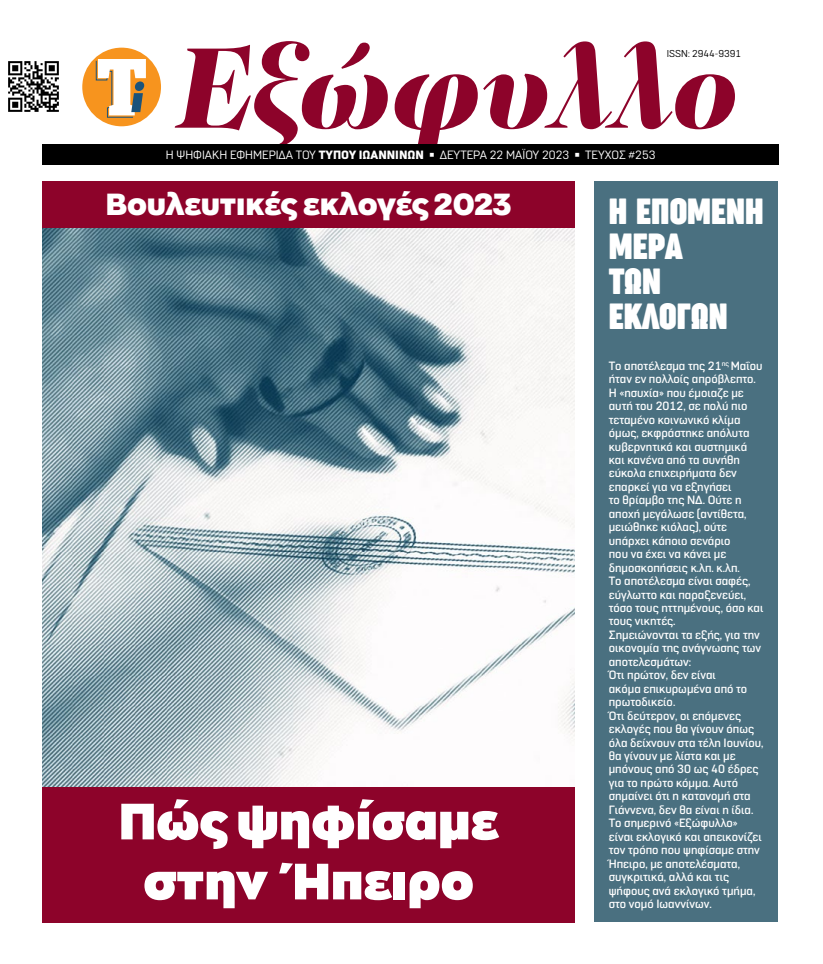
<style>
.page{position:relative;width:823px;height:964px;background:#fff}
.page>*{position:absolute;margin:0;border:0;box-sizing:border-box;transform-origin:0 0}
.t1{font:italic 900 117.3px "PF Regal Display Pro";color:#8d032a}
.t2{font:900 50px/60px "Zona Pro";color:#fff;text-align:center}
.t3{font:700 34px/35.3px "Cocogoose Compressed";color:#fff}
.t4{font:900 30px "Zona Pro";color:#fff}
.t5{font:500 12px/13.5px "Normative Pro";color:#fff}
.t6{font:12px "Normative Pro";color:#fff}
.t7{font:10px "Normative Pro";color:#000}
.s1{font-weight:900}
</style>
<div class="page">
<img style="left:43px;top:228px;width:531px;height:559px">
<div style="left:43px;top:787px;width:531px;height:135px;background:#8d032a"></div>
<div style="left:43px;top:181px;width:531px;height:47px;background:#8d032a"></div>
<div style="left:43px;top:144px;width:735px;height:21px;background:#000"></div>
<img style="left:8px;top:61px;width:51px;height:51px">
<div style="left:82px;top:48px;width:79px;height:78px;background:#f7941e;border-radius:50%"></div>
<svg style="left:96px;top:59px;width:50px;height:59px"></svg>
<div style="left:594px;top:181px;width:183px;height:741px;background:#4a7080"></div>
<h1 class="t1" style="left:176px;top:16px;width:563px">Εξώφυλλο</h1>
<p class="t7" style="left:666px;top:48px;width:76px">ISSN: 2944-9391</p>
<p class="t6" style="left:166px;top:148px;width:491px">Η ΨΗΦΙΑΚΗ ΕΦΗΜΕΡΙΔΑ ΤΟΥ <span class="s1">ΤΥΠΟΥ ΙΩΑΝΝΙΝΩΝ</span> ◾ ΔΕΥΤΕΡΑ 22 ΜΑΪΟΥ 2023 ◾ ΤΕΥΧΟΣ #253</p>
<h3 class="t4" style="left:106px;top:183px;width:407px">Βουλευτικές εκλογές 2023</h3>
<h2 class="t2" style="left:119px;top:790px;width:381px">Πώς ψηφίσαμε στην Ήπειρο</h2>
<h3 class="t3" style="left:608px;top:194px;width:156px">Η ΕΠΌΜΕΝΗ<br>ΜΈΡΑ<br>ΤΩΝ<br>ΕΚΛΟΓΏΝ</h3>
<p class="t5" style="left:608px;top:359px;width:156px">Το αποτέλεσμα της 21<sup>ης</sup> Μαΐου ήταν εν πολλοίς απρόβλεπτο.<br>Η «ησυχία» που έμοιαζε με αυτή του 2012, σε πολύ πιο τεταμένο κοινωνικό κλίμα όμως, εκφράστηκε απόλυτα κυβερνητικά και συστημικά και κανένα από τα συνήθη εύκολα επιχειρήματα δεν επαρκεί για να εξηγήσει<br>το θρίαμβο της ΝΔ. Ούτε η αποχή μεγάλωσε (αντίθετα, μειώθηκε κιόλας), ούτε υπάρχει κάποιο σενάριο<br>που να έχει να κάνει με δημοσκοπήσεις κ.λπ. κ.λπ.<br>Το αποτέλεσμα είναι σαφές, εύγλωττο και παραξενεύει, τόσο τους ηττημένους, όσο και τους νικητές.<br>Σημειώνονται τα εξής, για την οικονομία της ανάγνωσης των αποτελεσμάτων:<br>Ότι πρώτον, δεν είναι<br>ακόμα επικυρωμένα από το πρωτοδικείο.<br>Ότι δεύτερον, οι επόμενες εκλογές που θα γίνουν όπως όλα δείχνουν στα τέλη Ιουνίου, θα γίνουν με λίστα και με μπόνους από 30 ως 40 έδρες για το πρώτο κόμμα. Αυτό σημαίνει ότι η κατανομή στα<br>Γιάννενα, δεν θα είναι η ίδια.<br>Το σημερινό «Εξώφυλλο» είναι εκλογικό και απεικονίζει τον τρόπο που ψηφίσαμε στην<br>Ήπειρο, με αποτελέσματα, συγκριτικά, αλλά και τις ψήφους ανά εκλογικό τμήμα, στο νομό Ιωαννίνων.</p>
</div>
